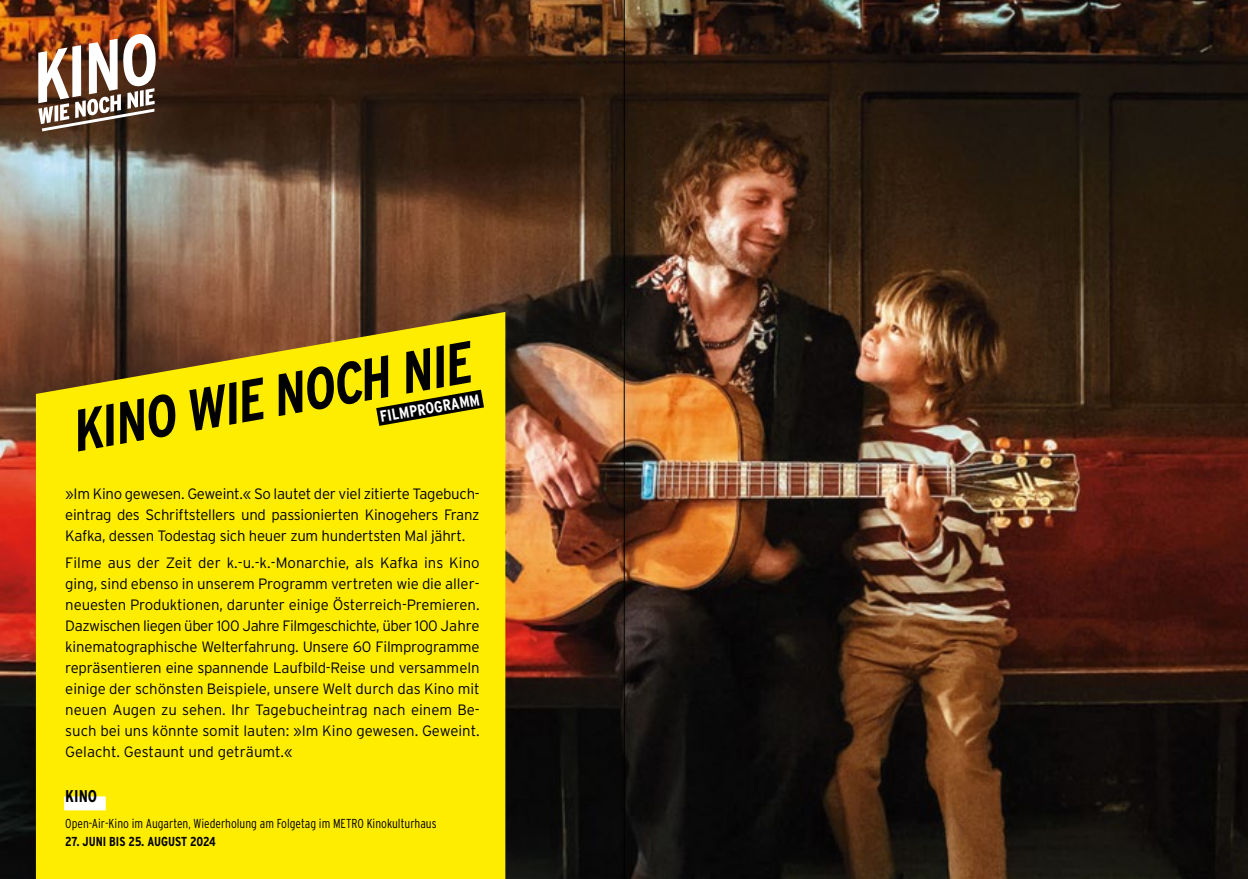
<style>
.page{position:relative;width:1248px;height:879px;background:#fff}
.page>*{position:absolute;margin:0;border:0;box-sizing:border-box;transform-origin:0 0}
.t1{font:italic 700 58.6px "Interstate Condensed";color:#000}
.t2{font:700 17px "Interstate Condensed";color:#000}
.t3{font:700 16px "Interstate Condensed";color:#fff}
.t4{font:300 15px/21px "Interstate";letter-spacing:-.02em;color:#000;text-align:justify}
.t5{font:300 13px "Interstate Condensed";color:#000}
.t6{font:700 13px "Interstate Condensed";color:#000}
</style>
<div class="page">
<img style="left:0;top:0;width:1247px;height:879px">
<svg style="left:36px;top:312px;width:469px;height:567px;background:#f3e003"></svg>
<div style="left:64px;top:796px;width:42px;height:14px;background:#fff"></div>
<svg style="left:357px;top:378px;width:146px;height:60px;background:#c7b900"></svg>
<div style="left:620px;top:0;width:24px;height:879px;background:#000;opacity:.75"></div>
<hr style="left:624px;top:0;width:1px;height:879px;background:#000">
<img style="left:38px;top:33px;width:119px;height:98px">
<h1 class="t1" style="left:69px;top:399px;width:405px;rotate:-10deg">KINO WIE NOCH NIE</h1>
<p class="t3" style="left:378px;top:408px;width:103px;rotate:-10deg">FILMPROGRAMM</p>
<p class="t4" style="left:65px;top:483px;width:416px">»Im Kino gewesen. Geweint.« So lautet der viel zitierte Tagebuch&shy;eintrag des Schriftstellers und passionierten Kinogehers Franz Kafka, dessen Todestag sich heuer zum hundertsten Mal jährt.</p>
<p class="t4" style="left:65px;top:552px;width:416px">Filme aus der Zeit der k.-u.-k.-Monarchie, als Kafka ins Kino ging, sind ebenso in unserem Programm vertreten wie die aller&shy;neuesten Produktionen, darunter einige Österreich-Premieren.<br>Dazwischen liegen über 100 Jahre Filmgeschichte, über 100 Jahre kinematographische Welterfahrung. Unsere 60 Filmprogramme repräsentieren eine spannende Laufbild-Reise und versammeln einige der schönsten Beispiele, unsere Welt durch das Kino mit neuen Augen zu sehen. Ihr Tagebucheintrag nach einem Be&shy;such bei uns könnte somit lauten: »Im Kino gewesen. Geweint.<br>Gelacht. Gestaunt und geträumt.«</p>
<p class="t2" style="left:65px;top:786px;width:33px">KINO</p>
<p class="t5" style="left:65px;top:816px;width:373px">Open-Air-Kino im Augarten, Wiederholung am Folgetag im METRO Kinokulturhaus</p>
<p class="t6" style="left:65px;top:834px;width:152px">27. JUNI BIS 25. AUGUST 2024</p>
</div>
